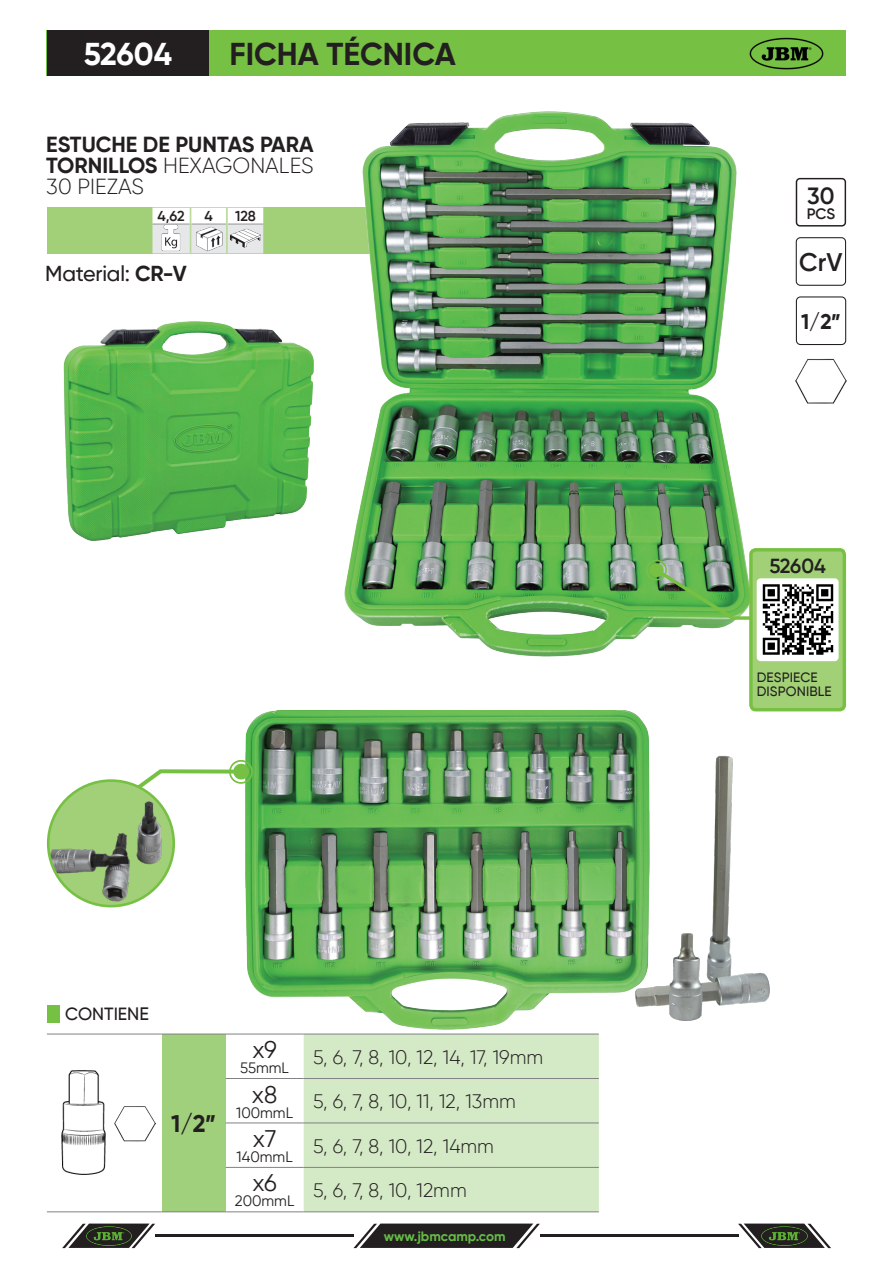
<style>
.page{position:relative;width:893px;height:1263px;background:#fff}
.page>*{position:absolute;margin:0;border:0;box-sizing:border-box;transform-origin:0 0}
.t1{font:700 31.5px "Gilroy";color:#231f20}
.t2{font:700 31.5px "Gilroy";letter-spacing:-.005em;color:#fff}
.t3{font:600 25.35px "Gilroy";color:#231f20}
.t4{font:24px "Gilroy";letter-spacing:-.01em;color:#231f20}
.t5{font:700 24px "Gilroy";color:#231f20}
.t6{font:600 23.4px "Gilroy";color:#231f20}
.t7{font:300 21.75px "Gilroy";color:#231f20}
.t8{font:700 21.75px "Gilroy";color:#231f20}
.t9{font:500 21.6px "Gilroy";letter-spacing:-.01em;color:#231f20}
._1_2____recuadres{font:700 21.15px "Gilroy";color:#231f20}
.t10{font:600 20.25px "Gilroy";letter-spacing:-.005em;color:#231f20}
.Descripciones_tablas{font:300 19.5px "Gilroy";color:#231f20}
.t11{font:500 17.7px "Gilroy";color:#231f20}
.t12{font:15px "Gilroy";color:#231f20}
.t13{font:600 15px "Gilroy";color:#231f20}
.t14{font:600 14.4px "Gilroy";color:#231f20}
.t15{font:500 13.5px/13.5px "Gilroy";letter-spacing:.01em;color:#231f20}
.t16{font:700 13.5px "Gilroy";color:#65bc46}
.s1{font-weight:700}
.s2{font-size:18px}
</style>
<div class="page">
<hr style="left:155px;top:1234px;width:198px;height:3px;background:#231f20">
<hr style="left:540px;top:1234px;width:198px;height:3px;background:#231f20">
<svg style="left:353px;top:1223px;width:187px;height:25px;background:#484546"></svg>
<svg style="left:62px;top:1223px;width:93px;height:25px"></svg>
<svg style="left:738px;top:1223px;width:93px;height:25px"></svg>
<img style="left:85px;top:1225px;width:48px;height:21px">
<img style="left:760px;top:1225px;width:48px;height:21px">
<img style="left:63px;top:321px;width:251px;height:220px">
<img style="left:344px;top:111px;width:402px;height:546px">
<svg style="left:47px;top:31px;width:799px;height:45px;background:#639c3b"></svg>
<svg style="left:47px;top:1005px;width:13px;height:18px"></svg>
<svg style="left:47px;top:207px;width:434px;height:47px;background:#9fc887"></svg>
<hr style="left:226px;top:224px;width:2px;height:29px;background:#badb9b">
<img style="left:157px;top:224px;width:29px;height:28px">
<img style="left:196px;top:225px;width:27px;height:27px">
<img style="left:230px;top:224px;width:31px;height:28px">
<div style="left:646px;top:560px;width:21px;height:20px;border:2px solid #76c043;border-radius:50%"></div>
<svg style="left:652px;top:565px;width:97px;height:56px;background:#68ab5b"></svg>
<div style="left:650px;top:563px;width:13px;height:14px;background:#78c042;border-radius:50%"></div>
<div style="left:751px;top:550px;width:93px;height:160px;background:#a1d076;border-radius:5px"></div>
<div style="left:749px;top:548px;width:97px;height:163px;border:3px solid #78c042;border-radius:5px"></div>
<img style="left:796px;top:358px;width:50px;height:46px">
<div style="left:796px;top:178px;width:50px;height:49px;border:1px solid #231f20;border-radius:4px"></div>
<div style="left:796px;top:237px;width:50px;height:49px;border:1px solid #231f20;border-radius:4px"></div>
<img style="left:246px;top:710px;width:403px;height:319px">
<svg style="left:132px;top:758px;width:123px;height:40px"></svg>
<div style="left:48px;top:780px;width:126px;height:126px;background:#a1d079;border-radius:50%"></div>
<img style="left:48px;top:798px;width:126px;height:104px">
<div style="left:47px;top:779px;width:128px;height:128px;border:3px solid #76c043;border-radius:50%"></div>
<img style="left:748px;top:36px;width:77px;height:35px">
<div style="left:796px;top:296px;width:50px;height:49px;border:1px solid #231f20;border-radius:4px"></div>
<img style="left:757px;top:578px;width:82px;height:83px">
<div style="left:162px;top:1034px;width:64px;height:178px;background:#a1d07c"></div>
<div style="left:304px;top:1034px;width:295px;height:177px;background:#d4e9c6"></div>
<hr style="left:47px;top:1033px;width:115px;height:1px;background:#808285">
<hr style="left:162px;top:1033px;width:64px;height:1px;background:#808285">
<hr style="left:226px;top:1033px;width:78px;height:1px;background:#808285">
<hr style="left:304px;top:1033px;width:295px;height:1px;background:#808285">
<hr style="left:162px;top:1211px;width:64px;height:1px;background:#808285">
<hr style="left:226px;top:1211px;width:78px;height:1px;background:#808285">
<hr style="left:47px;top:1211px;width:115px;height:1px;background:#808285">
<hr style="left:304px;top:1211px;width:295px;height:1px;background:#808285">
<hr style="left:226px;top:1078px;width:78px;height:1px;background:#808285">
<hr style="left:304px;top:1078px;width:295px;height:1px;background:#808285">
<hr style="left:226px;top:1122px;width:78px;height:1px;background:#808285">
<hr style="left:304px;top:1122px;width:295px;height:1px;background:#808285">
<hr style="left:226px;top:1167px;width:78px;height:1px;background:#808285">
<hr style="left:304px;top:1167px;width:295px;height:1px;background:#808285">
<img style="left:62px;top:1070px;width:43px;height:104px">
<img style="left:114px;top:1106px;width:41px;height:36px">
<img style="left:622px;top:744px;width:148px;height:285px">
<p class="t2" style="left:84px;top:34px;width:90px">52604</p>
<p class="t1" style="left:229px;top:34px;width:228px">FICHA TÉCNICA</p>
<p class="t8" style="left:46px;top:131px;width:269px">ESTUCHE DE PUNTAS PARA</p>
<p class="t7" style="left:46px;top:153px;width:269px"><span class="s1">TORNILLOS</span> HEXAGONALES</p>
<p class="t7" style="left:46px;top:174px;width:99px">30 PIEZAS</p>
<p class="t14" style="left:158px;top:207px;width:29px">4,62</p>
<p class="t14" style="left:205px;top:207px;width:10px">4</p>
<p class="t14" style="left:235px;top:207px;width:22px">128</p>
<p class="t9" style="left:45px;top:260px;width:143px">Material: <span class="s1">CR-V</span></p>
<p class="t11" style="left:65px;top:1003px;width:85px">CONTIE<span class="s2">NE</span></p>
<p class="t5" style="left:171px;top:1109px;width:47px">1/2”</p>
<p class="t4" style="left:252px;top:1035px;width:26px">x9</p>
<p class="t12" style="left:240px;top:1059px;width:50px">55mmL</p>
<p class="t4" style="left:252px;top:1079px;width:27px">x8</p>
<p class="t12" style="left:236px;top:1103px;width:58px">100mmL</p>
<p class="t4" style="left:253px;top:1124px;width:25px">x7</p>
<p class="t12" style="left:237px;top:1147px;width:58px">140mmL</p>
<p class="t4" style="left:252px;top:1168px;width:26px">x6</p>
<p class="t12" style="left:235px;top:1192px;width:61px">200mmL</p>
<p class="Descripciones_tablas" style="left:313px;top:1045px;width:232px">5, 6, 7, 8, 10, 12, 14, 17, 19mm</p>
<p class="Descripciones_tablas" style="left:313px;top:1089px;width:204px">5, 6, 7, 8, 10, 11, 12, 13mm</p>
<p class="Descripciones_tablas" style="left:313px;top:1134px;width:182px">5, 6, 7, 8, 10, 12, 14mm</p>
<p class="Descripciones_tablas" style="left:313px;top:1178px;width:155px">5, 6, 7, 8, 10, 12mm</p>
<p class="t16" style="left:384px;top:1228px;width:123px">www.jbmcamp.com</p>
<p class="t6" style="left:807px;top:181px;width:29px">30</p>
<p class="t13" style="left:807px;top:204px;width:30px">PCS</p>
<p class="t3" style="left:799px;top:247px;width:45px">CrV</p>
<p class="_1_2____recuadres" style="left:801px;top:308px;width:41px">1/2”</p>
<p class="t10" style="left:769px;top:553px;width:58px">52604</p>
<p class="t15" style="left:757px;top:670px;width:76px">DESPIECE<br>DISPONIBLE</p>
</div>
